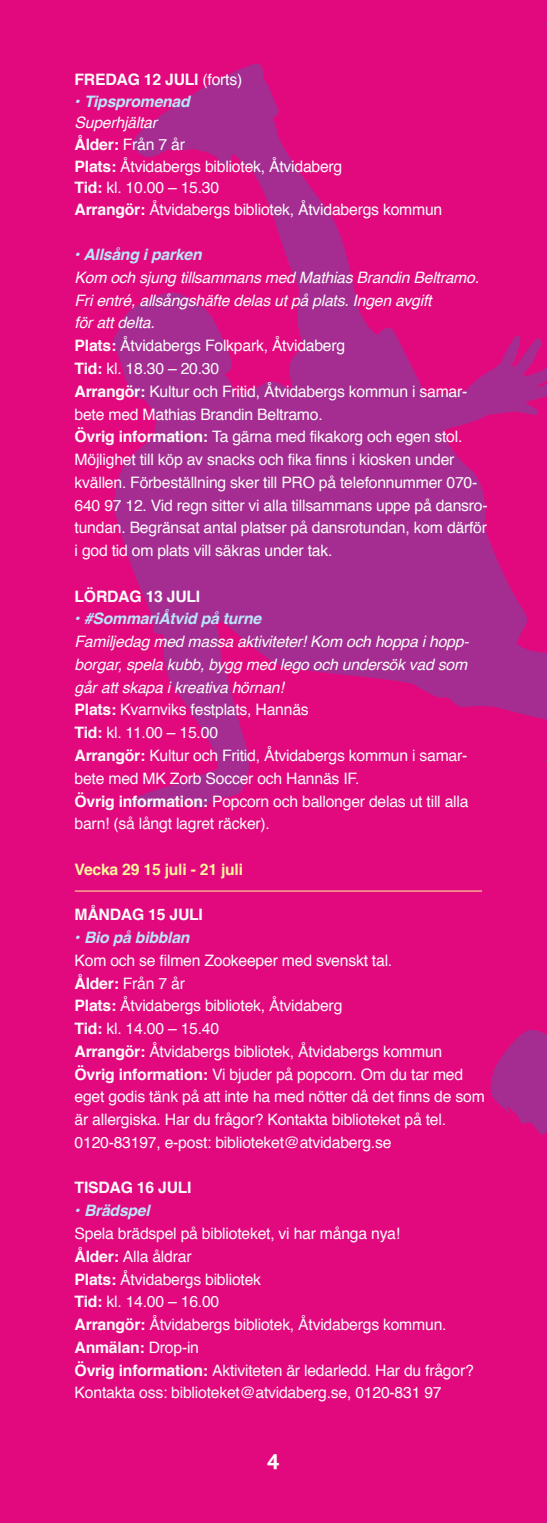
<style>
.page{position:relative;width:547px;height:1523px;background:#fff}
.page>*{position:absolute;margin:0;border:0;box-sizing:border-box;transform-origin:0 0}
.t1{font:700 24.5px "National";color:#fff;scale:.9 1}
.t2{font:15.75px/22.8px "Helvetica";letter-spacing:-.015em;color:#fcfcfc}
.t3{font:italic 700 15.75px "Helvetica";letter-spacing:-.015em;color:#b9e5fa}
.t4{font:700 15.75px "Helvetica";letter-spacing:-.015em;color:#fcfcfc}
.t5{font:700 15.75px "Helvetica";letter-spacing:-.015em;color:#fff79a}
.s1{font-weight:400}
.s2{font-style:italic}
.s3{font-weight:700}
</style>
<div class="page">
<div style="left:0;top:0;width:521px;height:1522px;background:#e2097e"></div>
<div style="left:501px;top:0;width:45px;height:1522px;background:#e2097e"></div>
<svg style="left:113px;top:64px;width:433px;height:745px"></svg>
<hr style="left:75px;top:890px;width:406px;height:1px;background:#fff79a">
<svg style="left:490px;top:1030px;width:56px;height:105px"></svg>
<svg style="left:248px;top:1522px;width:50px;height:1px"></svg>
<svg style="left:545px;top:735px;width:1px;height:51px"></svg>
<p class="t4" style="left:74px;top:73px;width:169px">FredAg 12 juli <span class="s1">(forts)</span></p>
<p class="t3" style="left:74px;top:95px;width:117px">• Tipspromenad</p>
<p class="t2" style="left:74px;top:113px;width:369px;line-height:21.5px"><span class="s2">Superhjältar<br></span><span class="s3">ålder:</span> Från 7 år<br><span class="s3">Plats:</span> Åtvidabergs bibliotek, Åtvidaberg<br><span class="s3">Tid:</span> kl. 10.00 – 15.30<br><span class="s3">Arrangör:</span> Åtvidabergs bibliotek, Åtvidabergs kommun</p>
<p class="t3" style="left:74px;top:248px;width:128px">• Allsång i parken</p>
<p class="t2" style="left:74px;top:267px;width:414px"><span class="s2">Kom och sjung tillsammans med Mathias Brandin Beltramo.<br>Fri entré, allsångshäfte delas ut på plats. Ingen avgift<br>för att delta.<br></span><span class="s3">Plats:</span> Åtvidabergs Folkpark, Åtvidaberg<br><span class="s3">Tid:</span> kl. 18.30 – 20.30<br><span class="s3">Arrangör:</span> Kultur och Fritid, Åtvidabergs kommun i samar&shy;bete med Mathias Brandin Beltramo.<br><span class="s3">Övrig information:</span> Ta gärna med fikakorg och egen stol.<br>Möjlighet till köp av snacks och fika finns i kiosken under kvällen. Förbeställning sker till PRO på telefonnummer 070- 640 97 12. Vid regn sitter vi alla tillsammans uppe på dansro&shy;tundan. Begränsat antal platser på dansrotundan, kom därför i god tid om plats vill säkras under tak.</p>
<p class="t4" style="left:74px;top:589px;width:127px">lÖrdAg 13 juli</p>
<p class="t3" style="left:74px;top:612px;width:188px">• #SommariÅtvid på turne</p>
<p class="t2" style="left:74px;top:631px;width:395px"><span class="s2">Familjedag med massa aktiviteter! Kom och hoppa i hopp&shy;borgar, spela kubb, bygg med lego och undersök vad som går att skapa i kreativa hörnan!<br></span><span class="s3">Plats:</span> Kvarnviks festplats, Hannäs<br><span class="s3">Tid:</span> kl. 11.00 – 15.00<br><span class="s3">Arrangör:</span> Kultur och Fritid, Åtvidabergs kommun i samar&shy;bete med MK Zorb Soccer och Hannäs IF.<br><span class="s3">Övrig information:</span> Popcorn och ballonger delas ut till alla barn! (så långt lagret räcker).</p>
<p class="t5" style="left:74px;top:862px;width:170px">Vecka 29 15 juli - 21 juli</p>
<p class="t4" style="left:74px;top:908px;width:130px">MåndAg 15 juli</p>
<p class="t3" style="left:74px;top:930px;width:116px">• Bio på bibblan</p>
<p class="t2" style="left:74px;top:950px;width:411px">Kom och se filmen Zookeeper med svenskt tal.<br><span class="s3">ålder:</span> Från 7 år<br><span class="s3">Plats:</span> Åtvidabergs bibliotek, Åtvidaberg<br><span class="s3">Tid:</span> kl. 14.00 – 15.40<br><span class="s3">Arrangör:</span> Åtvidabergs bibliotek, Åtvidabergs kommun <span class="s3">Övrig information:</span> Vi bjuder på popcorn. Om du tar med eget godis tänk på att inte ha med nötter då det finns de som är allergiska. Har du frågor? Kontakta biblioteket på tel.<br>0120-83197, e-post: biblioteket@atvidaberg.se</p>
<p class="t4" style="left:75px;top:1181px;width:118px">TisdAg 16 juli</p>
<p class="t3" style="left:75px;top:1203px;width:77px">• Brädspel</p>
<p class="t2" style="left:75px;top:1223px;width:400px">Spela brädspel på biblioteket, vi har många nya!<br><span class="s3">ålder:</span> Alla åldrar<br><span class="s3">Plats:</span> Åtvidabergs bibliotek<br><span class="s3">Tid:</span> kl. 14.00 – 16.00<br><span class="s3">Arrangör:</span> Åtvidabergs bibliotek, Åtvidabergs kommun.<br><span class="s3">Anmälan:</span> Drop-in<br><span class="s3">Övrig information:</span> Aktiviteten är ledarledd. Har du frågor?<br>Kontakta oss: biblioteket@atvidaberg.se, 0120-831 97</p>
<h1 class="t1" style="left:267px;top:1443px;width:15px">4</h1>
</div>
